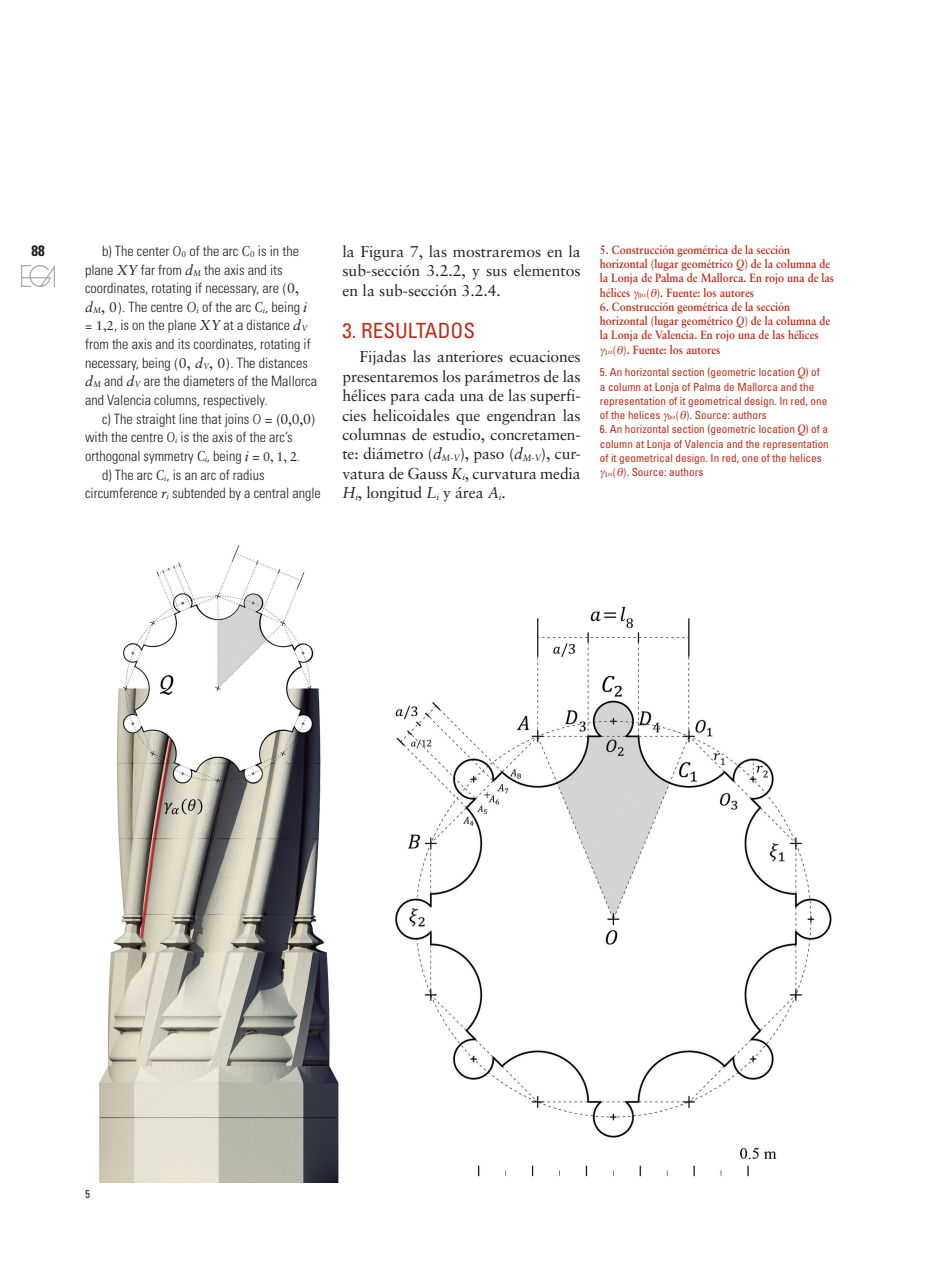
<style>
.page{position:relative;width:936px;height:1276px;background:#fff}
.page>*{position:absolute;margin:0;border:0;box-sizing:border-box;transform-origin:0 0}
.TITULAR_1_CAST{font:condensed 21px "Univers";color:#c02d19}
.t1{font:15.75px/19.5px "Sabon";letter-spacing:-.005em;color:#231f20;text-align:justify}
.t2{font:700 condensed 15px "Univers";color:#231f20}
.t3{font:300 condensed 14.25px/18.6px "Univers";color:#231f20}
.t4{font:700 12px/14.2px "Sabon";color:#c02d19;scale:.9 1}
.t5{font:condensed 11.25px/14.2px "Univers";color:#c02d19}
.PIES_DE_FOTO_INGLES{font:condensed 11.25px "Univers";color:#231f20}
.s1{font-family:"Sabon";font-weight:400;font-style:italic;font-stretch:normal}
.s2{font-family:"Sabon";font-weight:400;font-stretch:normal;font-size:8.25px}
.s3{font-family:"Sabon";font-weight:400;font-style:italic;font-stretch:normal;font-size:8.25px}
.s4{font-family:"Sabon";font-weight:400;font-stretch:normal}
.s5{font-family:"Sabon";font-weight:400;font-stretch:normal;font-size:12.75px}
.s6{font-size:12.75px}
.s7{font-style:italic}
.s8{font-weight:400}
.s9{font-family:"Sabon";font-weight:700;font-style:italic;font-stretch:normal;font-size:12px}
.s10{font-family:"Sabon";font-stretch:normal;font-size:12px}
</style>
<div class="page">
<img style="left:22px;top:265px;width:33px;height:21px">
<img style="left:99px;top:545px;width:733px;height:637px">
<p class="t2" style="left:32px;top:242px;width:15px">88</p>
<p class="t3" style="left:85px;top:241px;width:233px;text-indent:17px">b) The center <span class="s1">O</span><span class="s2">0</span> of the arc <span class="s1">C</span><span class="s2">0</span> is in the plane <span class="s1">XY</span> far from <span class="s1">d</span><span class="s3">M</span> the axis and its coordinates, rotating if necessary, are <span class="s4">(0, </span><span class="s1">d</span><span class="s3">M</span><span class="s4">, 0)</span>. The centre <span class="s1">O</span><span class="s3">i</span> of the arc <span class="s1">C</span><span class="s3">i</span>, being <span class="s1">i </span><span class="s5">= 1,2</span>, is on the plane <span class="s1">XY</span> at a distance <span class="s1">d</span><span class="s3">V </span>from the axis and its coordinates, rotating if necessary, being <span class="s4">(0,</span> <span class="s1">d</span><span class="s3">V</span><span class="s4">, 0)</span>. The distances <span class="s1">d</span><span class="s3">M</span> and <span class="s1">d</span><span class="s3">V</span> are the diameters of the Mallorca and Valencia columns, respectively.</p>
<p class="t3" style="left:85px;top:409px;width:232px;text-indent:17px">c) The straight line that joins <span class="s1">O =</span> <span class="s4">(0,0,0) </span>with the centre <span class="s1">O</span><span class="s3">i</span> is the axis of the arc’s orthogonal symmetry <span class="s1">C</span><span class="s3">i</span>, being <span class="s1">i</span> <span class="s4">=</span> <span class="s5">0, 1, 2</span><span class="s6">.</span></p>
<p class="t3" style="left:85px;top:465px;width:237px;text-indent:17px">d) The arc <span class="s1">C</span><span class="s3">i</span>, is an arc of radius circumference <span class="s1">r</span><span class="s3">i</span> subtended by a central angle</p>
<p class="t1" style="left:342px;top:241px;width:240px">la Figura 7, las mostraremos en la sub-sección 3.2.2, y sus elementos en la sub-sección 3.2.4.</p>
<p class="TITULAR_1_CAST" style="left:342px;top:318px;width:134px">3. RESULTADOS</p>
<p class="t1" style="left:342px;top:347px;width:240px;text-indent:17px">Fijadas las anteriores ecuaciones presentaremos los parámetros de las hélices para cada una de las superfi&shy;cies helicoidales que engendran las columnas de estudio, concretamen&shy;te: diámetro (<span class="s7">d</span><sub>M-V</sub>), paso (<span class="s7">d</span><sub>M-V</sub>), cur&shy;vatura de Gauss <span class="s7">K</span><sub>i</sub>, curvatura media <span class="s7">H</span><sub>i</sub>, longitud <span class="s7">L</span><sub>i</sub> y área <span class="s7">A</span><sub>i</sub>.</p>
<p class="t4" style="left:600px;top:242px;width:262px">5. Construcción geométrica de la sección horizontal (lugar geométrico <span class="s7">Q</span>) de la columna de la Lonja de Palma de Mallorca. En rojo una de las hélices <sub>0</sub> <span class="s8">( )</span>. Fuente: los autores</p>
<p class="t4" style="left:600px;top:299px;width:213px">6. Construcción geométrica de la sección</p>
<p class="t4" style="left:600px;top:313px;width:257px">horizontal (lugar geométrico <span class="s7">Q</span>) de la columna de</p>
<p class="t4" style="left:600px;top:328px;width:244px">la Lonja de Valencia. En rojo una de las hélices</p>
<p class="t4" style="left:604px;top:342px;width:130px"><sub>1</sub> <span class="s8">( )</span>. Fuente: los autores</p>
<p class="t5" style="left:600px;top:365px;width:229px">5. An horizontal section (geometric location <span class="s9">Q</span>) of a column at Lonja of Palma de Mallorca and the representation of it geometrical design. In red, one of the helices <sub>0</sub> <span class="s10">( )</span>. Source: authors</p>
<p class="t5" style="left:600px;top:422px;width:230px">6. An horizontal section (geometric location <span class="s9">Q</span>) of a</p>
<p class="t5" style="left:600px;top:436px;width:230px">column at Lonja of Valencia and the representation</p>
<p class="t5" style="left:600px;top:450px;width:223px">of it geometrical design. In red, one of the helices</p>
<p class="t5" style="left:604px;top:465px;width:100px"><sub>1</sub> <span class="s10">( )</span>. Source: authors</p>
<p class="PIES_DE_FOTO_INGLES" style="left:85px;top:1187px;width:6px">5</p>
</div>
